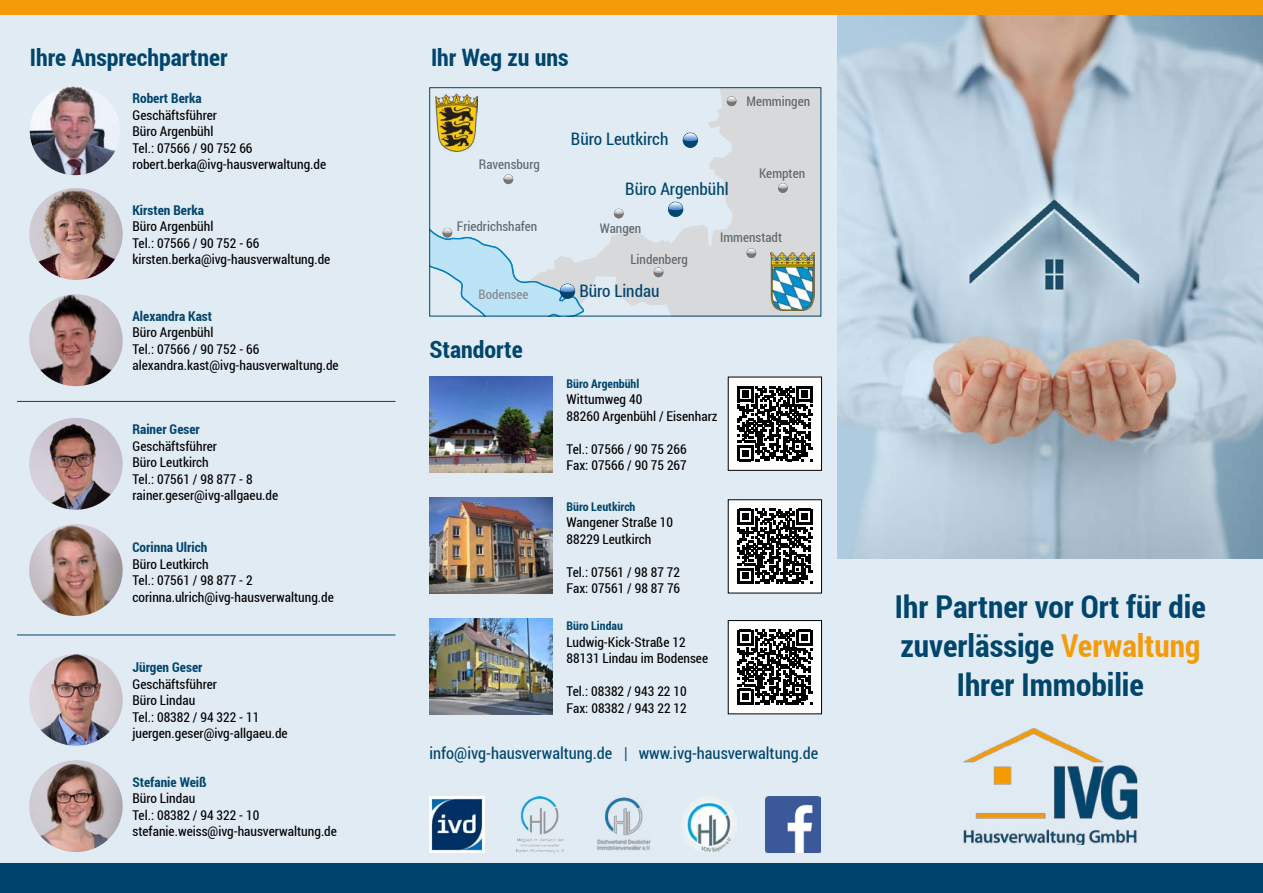
<style>
.page{position:relative;width:1263px;height:893px;background:#e1ebf4}
.page>*{position:absolute;margin:0;border:0;box-sizing:border-box;transform-origin:0 0}
.t1{font:700 31.5px/39px "Roboto Condensed";color:#00456c;text-align:center}
.t2{font:700 24px "Roboto Condensed";color:#00456c}
.t3{font:17.25px "Roboto Condensed";color:#00456c}
.t4{font:16.5px "Roboto Condensed";color:#00456c}
.t5{font:13.5px/16.5px "Roboto Condensed";color:#000}
.t6{font:700 13.5px "Roboto Condensed";color:#00456c}
.t7{font:13.2px "Roboto Condensed";color:#5d676b}
.t8{font:13.05px "Roboto Condensed";color:#868789}
.t9{font:700 12px "Roboto Condensed";color:#00456c}
.s1{color:#f59b07}
</style>
<div class="page">
<div style="left:0;top:864px;width:1263px;height:29px;background:#00456c"></div>
<img style="left:429px;top:377px;width:124px;height:95px">
<img style="left:429px;top:498px;width:124px;height:95px">
<img style="left:429px;top:618px;width:124px;height:96px">
<img style="left:838px;top:15px;width:425px;height:543px">
<img style="left:963px;top:729px;width:175px;height:116px">
<img style="left:30px;top:86px;width:88px;height:89px">
<img style="left:29px;top:188px;width:94px;height:92px">
<img style="left:29px;top:294px;width:94px;height:92px">
<img style="left:29px;top:418px;width:94px;height:92px">
<img style="left:29px;top:524px;width:94px;height:92px">
<img style="left:29px;top:654px;width:94px;height:92px">
<img style="left:29px;top:760px;width:94px;height:92px">
<hr style="left:17px;top:401px;width:378px;height:1px;background:#00456c">
<hr style="left:17px;top:635px;width:378px;height:1px;background:#00456c">
<img style="left:429px;top:797px;width:56px;height:55px">
<img style="left:517px;top:797px;width:47px;height:55px">
<img style="left:681px;top:797px;width:56px;height:55px">
<img style="left:765px;top:797px;width:56px;height:55px">
<img style="left:597px;top:797px;width:54px;height:54px">
<div style="left:0;top:0;width:1263px;height:15px;background:#f59b07"></div>
<div style="left:728px;top:377px;width:93px;height:93px;background:#fff"></div>
<svg style="left:737px;top:386px;width:75px;height:75px"></svg>
<div style="left:728px;top:377px;width:94px;height:94px;border:1px solid #000"></div>
<div style="left:728px;top:500px;width:93px;height:93px;background:#fff"></div>
<svg style="left:737px;top:509px;width:75px;height:75px"></svg>
<div style="left:728px;top:621px;width:93px;height:93px;background:#fff"></div>
<svg style="left:737px;top:630px;width:75px;height:75px"></svg>
<div style="left:728px;top:620px;width:94px;height:94px;border:1px solid #000"></div>
<svg style="left:585px;top:89px;width:234px;height:225px;fill:#d8d9da"></svg>
<svg style="left:614px;top:209px;width:10px;height:9px"></svg>
<svg style="left:778px;top:183px;width:10px;height:10px"></svg>
<svg style="left:727px;top:96px;width:9px;height:10px"></svg>
<svg style="left:746px;top:248px;width:10px;height:10px"></svg>
<svg style="left:654px;top:267px;width:9px;height:10px"></svg>
<svg style="left:683px;top:133px;width:15px;height:15px"></svg>
<svg style="left:668px;top:202px;width:15px;height:15px"></svg>
<svg style="left:431px;top:174px;width:154px;height:140px"></svg>
<div style="left:429px;top:87px;width:392px;height:229px;border:1px solid #00456c"></div>
<img style="left:435px;top:93px;width:42px;height:59px">
<img style="left:771px;top:252px;width:44px;height:59px">
<h2 class="t2" style="left:30px;top:43px;width:200px">Ihre Ansprechpartner</h2>
<p class="t6" style="left:132px;top:90px;width:71px">Robert Berka</p>
<p class="t5" style="left:132px;top:107px;width:195px">Geschäftsführer<br>Büro Argenbühl<br>Tel.: 07566 / 90 752 66 robert.berka@ivg-hausverwaltung.de</p>
<p class="t6" style="left:132px;top:202px;width:73px">Kirsten Berka</p>
<p class="t5" style="left:132px;top:218px;width:199px">Büro Argenbühl<br>Tel.: 07566 / 90 752 - 66 kirsten.berka@ivg-hausverwaltung.de</p>
<p class="t6" style="left:132px;top:308px;width:81px">Alexandra Kast</p>
<p class="t5" style="left:132px;top:324px;width:208px">Büro Argenbühl<br>Tel.: 07566 / 90 752 - 66 alexandra.kast@ivg-hausverwaltung.de</p>
<p class="t6" style="left:132px;top:422px;width:69px">Rainer Geser</p>
<p class="t5" style="left:132px;top:438px;width:147px">Geschäftsführer<br>Büro Leutkirch<br>Tel.: 07561 / 98 877 - 8 rainer.geser@ivg-allgaeu.de</p>
<p class="t6" style="left:132px;top:539px;width:76px">Corinna Ulrich</p>
<p class="t5" style="left:132px;top:556px;width:203px">Büro Leutkirch<br>Tel.: 07561 / 98 877 - 2 corinna.ulrich@ivg-hausverwaltung.de</p>
<p class="t6" style="left:132px;top:659px;width:72px">Jürgen Geser</p>
<p class="t5" style="left:132px;top:676px;width:157px">Geschäftsführer<br>Büro Lindau<br>Tel.: 08382 / 94 322 - 11 juergen.geser@ivg-allgaeu.de</p>
<p class="t6" style="left:132px;top:774px;width:76px">Stefanie Weiß</p>
<p class="t5" style="left:132px;top:790px;width:206px">Büro Lindau<br>Tel.: 08382 / 94 322 - 10 stefanie.weiss@ivg-hausverwaltung.de</p>
<h2 class="t2" style="left:431px;top:43px;width:139px">Ihr Weg zu uns</h2>
<p class="t7" style="left:479px;top:157px;width:62px">Ravensburg</p>
<p class="t3" style="left:571px;top:129px;width:99px">Büro Leutkirch</p>
<p class="t3" style="left:625px;top:179px;width:105px">Büro Argenbühl</p>
<p class="t7" style="left:746px;top:94px;width:65px">Memmingen</p>
<p class="t7" style="left:759px;top:165px;width:48px">Kempten</p>
<p class="t7" style="left:457px;top:218px;width:82px">Friedrichshafen</p>
<p class="t8" style="left:479px;top:286px;width:51px">Bodensee</p>
<h2 class="t2" style="left:429px;top:335px;width:95px">Standorte</h2>
<p class="t7" style="left:600px;top:221px;width:43px">Wangen</p>
<p class="t7" style="left:630px;top:251px;width:59px">Lindenberg</p>
<p class="t3" style="left:579px;top:280px;width:82px">Büro Lindau</p>
<p class="t7" style="left:720px;top:230px;width:64px">Immenstadt</p>
<p class="t9" style="left:567px;top:376px;width:74px">Büro Argenbühl</p>
<p class="t5" style="left:567px;top:391px;width:152px">Wittumweg 40<br>88260 Argenbühl / Eisenharz</p>
<p class="t5" style="left:567px;top:441px;width:122px">Tel.: 07566 / 90 75 266<br>Fax: 07566 / 90 75 267</p>
<p class="t9" style="left:567px;top:499px;width:70px">Büro Leutkirch</p>
<p class="t5" style="left:567px;top:514px;width:108px">Wangener Straße 10<br>88229 Leutkirch</p>
<p class="t5" style="left:567px;top:564px;width:115px">Tel.: 07561 / 98 87 72<br>Fax: 07561 / 98 87 76</p>
<p class="t9" style="left:567px;top:619px;width:58px">Büro Lindau</p>
<p class="t5" style="left:567px;top:634px;width:143px">Ludwig-Kick-Straße 12<br>88131 Lindau im Bodensee</p>
<p class="t5" style="left:567px;top:683px;width:122px">Tel.: 08382 / 943 22 10<br>Fax: 08382 / 943 22 12</p>
<p class="t4" style="left:429px;top:743px;width:390px">info@ivg-hausverwaltung.de | www.ivg-hausverwaltung.de</p>
<h1 class="t1" style="left:895px;top:588px;width:312px">Ihr Partner vor Ort für die zuverlässige <span class="s1">Verwaltung<br></span>Ihrer Immobilie</h1>
</div>
